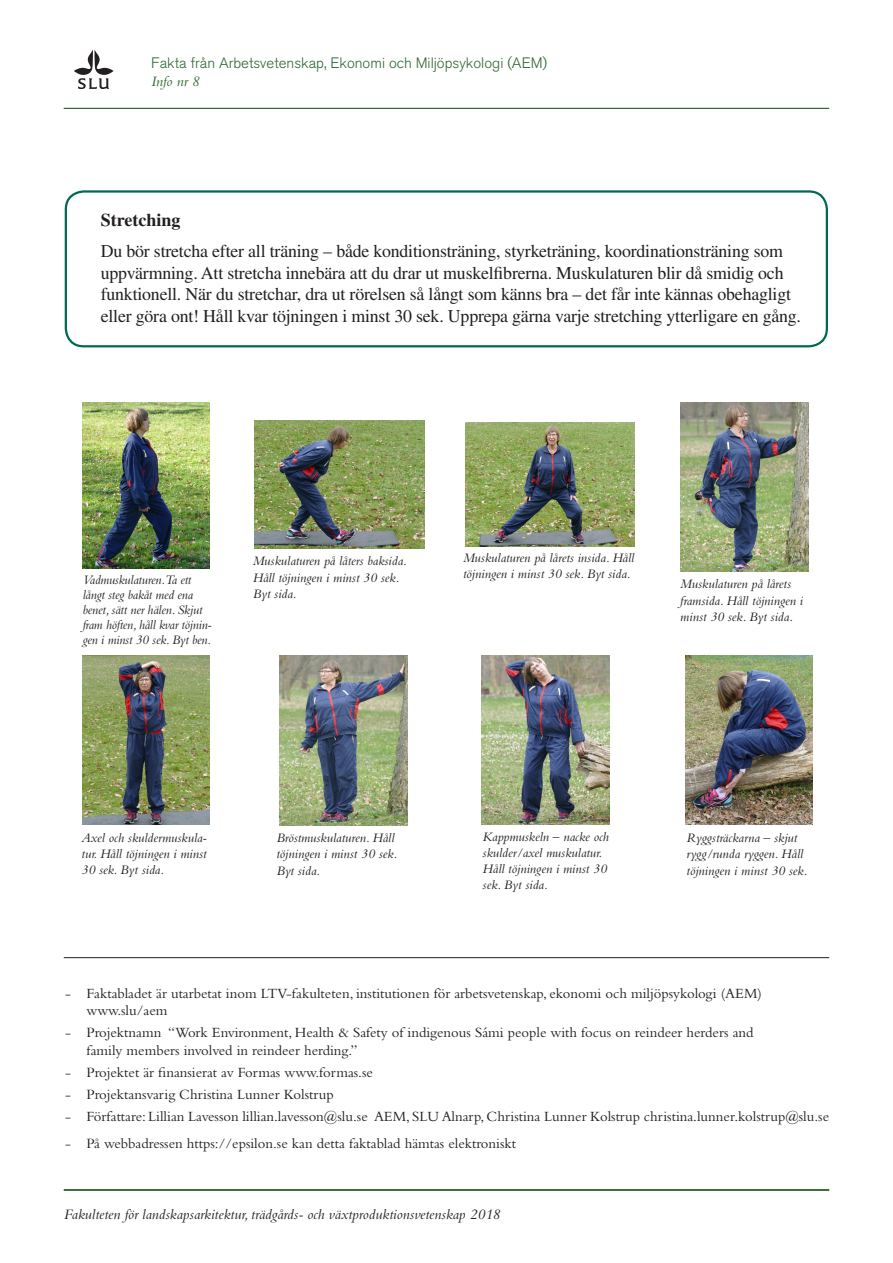
<style>
.page{position:relative;width:893px;height:1263px;background:#fff}
.page>*{position:absolute;margin:0;border:0;box-sizing:border-box;transform-origin:0 0}
.t1{font:18px/21.6px "Times";letter-spacing:-.01em;color:#231f20}
.t2{font:700 18px "Times";color:#231f20}
.t3{font:italic 15px "Bembo";color:#231f20}
.t4{font:300 15px "Akzidenz Grotesk BQ";color:#316634}
.t5{font:italic 15px "Bembo";color:#316634}
.Text_Faktaruta{font:14.7px/17.7px "Bembo Std";color:#231f20}
.Bildtext{font:italic 13.5px/16.2px "Bembo Std";color:#231f20}
.Bildtext-2{font:italic 13.5px/15px "Bembo Std";color:#231f20;scale:.96 1}
</style>
<div class="page">
<div style="left:65px;top:190px;width:763px;height:157px;border:2px solid #006951;border-radius:18px"></div>
<svg style="left:74px;top:50px;width:40px;height:39px"></svg>
<hr style="left:64px;top:1189px;width:765px;height:2px;background:#316634">
<hr style="left:64px;top:108px;width:765px;height:1px;background:#316634">
<hr style="left:64px;top:957px;width:765px;height:1px;background:#231f20">
<img style="left:254px;top:421px;width:170px;height:127px">
<img style="left:465px;top:422px;width:170px;height:125px">
<img style="left:681px;top:402px;width:127px;height:170px">
<img style="left:82px;top:656px;width:128px;height:168px">
<img style="left:280px;top:656px;width:127px;height:169px">
<img style="left:482px;top:655px;width:127px;height:170px">
<img style="left:685px;top:655px;width:128px;height:170px">
<img style="left:83px;top:403px;width:126px;height:165px">
<p class="t4" style="left:151px;top:54px;width:398px">Fakta från Arbetsvetenskap, Ekonomi och Miljöpsykologi (AEM)</p>
<p class="t5" style="left:151px;top:72px;width:50px">Info nr 8</p>
<p class="t2" style="left:101px;top:209px;width:81px">Stretching</p>
<p class="t1" style="left:101px;top:240px;width:702px">Du bör stretcha efter all träning – både konditionsträning, styrketräning, koordinationsträning som uppvärmning. Att stretcha innebära att du drar ut muskelfibrerna. Muskulaturen blir då smidig och funktionell. När du stretchar, dra ut rörelsen så långt som känns bra – det får inte kännas obehagligt eller göra ont! Håll kvar töjningen i minst 30 sek. Upprepa gärna varje stretching ytterligare en gång.</p>
<p class="Bildtext-2" style="left:83px;top:572px;width:136px">Vadmuskulaturen.Ta ett långt steg bakåt med ena benet, sätt ner hälen. Skjut fram höften, håll kvar töjnin&shy;gen i minst 30 sek. Byt ben.</p>
<p class="Bildtext" style="left:253px;top:553px;width:156px">Muskulaturen på låters baksida.<br>Håll töjningen i minst 30 sek.</p>
<p class="Bildtext" style="left:253px;top:585px;width:46px">Byt sida.</p>
<p class="Bildtext" style="left:463px;top:549px;width:173px">Muskulaturen på lårets insida. Håll töjningen i minst 30 sek. Byt sida.</p>
<p class="Bildtext" style="left:680px;top:576px;width:124px">Muskulaturen på lårets framsida. Håll töjningen i minst 30 sek. Byt sida.</p>
<p class="Bildtext" style="left:82px;top:829px;width:127px;text-align:justify">Axel och skuldermuskula&shy;tur. Håll töjningen i minst 30 sek. Byt sida.</p>
<p class="Bildtext" style="left:276px;top:829px;width:123px">Bröstmuskulaturen. Håll töjningen i minst 30 sek.<br>Byt sida.</p>
<p class="Bildtext" style="left:483px;top:828px;width:128px">Kappmuskeln – nacke och skulder/axel muskulatur.<br>Håll töjningen i minst 30 sek. Byt sida.</p>
<p class="Bildtext" style="left:686px;top:829px;width:123px">Ryggsträckarna – skjut rygg/runda ryggen. Håll töjningen i minst 30 sek.</p>
<p class="Text_Faktaruta" style="left:86px;top:984px;width:677px;text-indent:-21px">- Faktabladet är utarbetat inom LTV-fakulteten, institutionen för arbetsvetenskap, ekonomi och miljöpsykologi (AEM) www.slu/aem</p>
<p class="Text_Faktaruta" style="left:86px;top:1024px;width:669px;text-indent:-21px">- Projektnamn “Work Environment, Health &amp; Safety of indigenous Sámi people with focus on reindeer herders and family members involved in reindeer herding.”</p>
<p class="Text_Faktaruta" style="left:65px;top:1063px;width:309px">- Projektet är finansierat av Formas www.formas.se</p>
<p class="Text_Faktaruta" style="left:65px;top:1085px;width:270px">- Projektansvarig Christina Lunner Kolstrup</p>
<p class="Text_Faktaruta" style="left:65px;top:1108px;width:765px">- Författare: Lillian Lavesson lillian.lavesson@slu.se AEM, SLU Alnarp, Christina Lunner Kolstrup christina.lunner.kolstrup@slu.se</p>
<p class="Text_Faktaruta" style="left:65px;top:1134px;width:452px">- På webbadressen https://epsilon.se kan detta faktablad hämtas elektroniskt</p>
<p class="t3" style="left:64px;top:1205px;width:438px">Fakulteten för landskapsarkitektur, trädgårds- och växtproduktionsvetenskap 2018</p>
</div>
